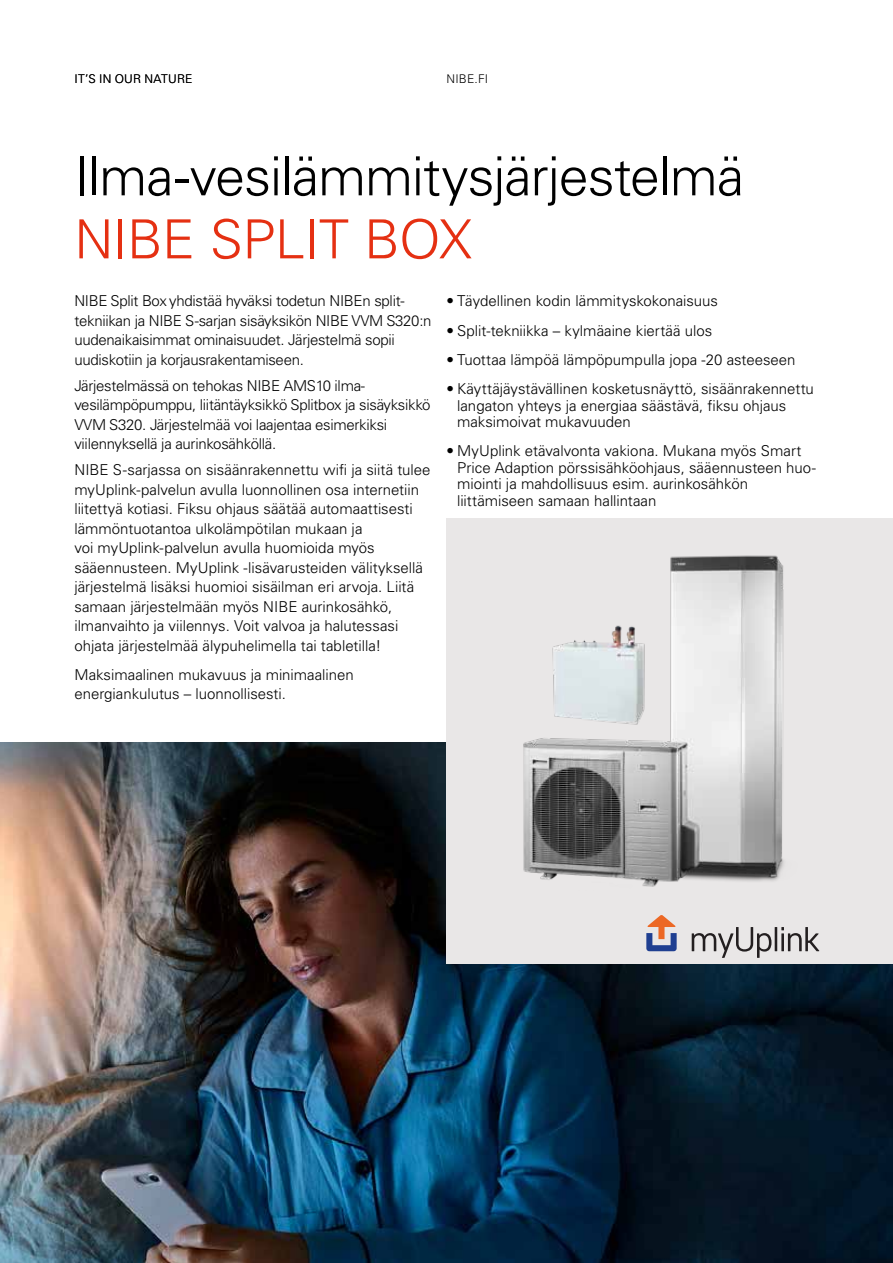
<style>
.page{position:relative;width:893px;height:1263px;background:#fff}
.page>*{position:absolute;margin:0;border:0;box-sizing:border-box;transform-origin:0 0}
.t1{font:300 54px "Univers LT Pro 45";letter-spacing:-.02em;color:#000}
.t2{font:300 54px "Univers LT Pro 45";letter-spacing:-.01em;color:#e53012}
.t3{font:300 15px/19.5px "Univers LT Pro 45";letter-spacing:-.005em;color:#000}
.t4{font:300 12px "Univers LT Pro 45";letter-spacing:.015em;color:#000}
</style>
<div class="page">
<img style="left:0;top:742px;width:893px;height:521px">
<div style="left:447px;top:519px;width:446px;height:445px;background:#e9e7e7"></div>
<img style="left:523px;top:555px;width:261px;height:332px">
<svg style="left:692px;top:927px;width:79px;height:31px"></svg>
<hr style="left:775px;top:927px;width:2px;height:24px;background:#231f20">
<svg style="left:781px;top:927px;width:38px;height:24px"></svg>
<svg style="left:646px;top:915px;width:31px;height:36px"></svg>
<p class="t4" style="left:74px;top:72px;width:120px">IT’S IN OUR NATURE</p>
<p class="t4" style="left:446px;top:72px;width:43px">NIBE.FI</p>
<h1 class="t1" style="left:74px;top:143px;width:671px">Ilma-vesilämmitysjärjestelmä</h1>
<h1 class="t2" style="left:74px;top:206px;width:399px">NIBE SPLIT BOX</h1>
<p class="t3" style="left:74px;top:291px;width:359px">NIBE Split Box yhdistää hyväksi todetun NIBEn split&shy;tekniikan ja NIBE S -sarjan sisäyksikön NIBE VVM S320:n uudenaikaisimmat ominaisuudet. Järjestelmä sopii uudiskotiin ja korjausrakentamiseen.</p>
<p class="t3" style="left:74px;top:376px;width:358px">Järjestelmässä on tehokas NIBE AMS10 ilma&shy;vesilämpöpumppu, liitäntäyksikkö Splitbox ja sisäyksikkö VVM S320. Järjestelmää voi laajentaa esimerkiksi viilennyksellä ja aurinkosähköllä.</p>
<p class="t3" style="left:74px;top:460px;width:358px">NIBE S-sarjassa on sisäänrakennettu wifi ja siitä tulee myUplink-palvelun avulla luonnollinen osa internetiin liitettyä kotiasi. Fiksu ohjaus säätää automaattisesti lämmöntuotantoa ulkolämpötilan mukaan ja<br>voi myUplink-palvelun avulla huomioida myös sääennusteen. MyUplink -lisävarusteiden välityksellä järjestelmä lisäksi huomioi sisäilman eri arvoja. Liitä samaan järjestelmään myös NIBE aurinkosähkö, ilmanvaihto ja viilennys. Voit valvoa ja halutessasi ohjata järjestelmää älypuhelimella tai tabletilla!</p>
<p class="t3" style="left:74px;top:665px;width:281px">Maksimaalinen mukavuus ja minimaalinen energiankulutus – luonnollisesti.</p>
<p class="t3" style="left:446px;top:291px;width:273px">• Täydellinen kodin lämmityskokonaisuus</p>
<p class="t3" style="left:446px;top:321px;width:267px">• Split-tekniikka – kylmäaine kiertää ulos</p>
<p class="t3" style="left:446px;top:350px;width:351px">• Tuottaa lämpöä lämpöpumpulla jopa -20 asteeseen</p>
<p class="t3" style="left:457px;top:381px;width:358px;line-height:16.5px;text-indent:-11px">• Käyttäjäystävällinen kosketusnäyttö, sisäänrakennettu langaton yhteys ja energiaa säästävä, fiksu ohjaus maksimoivat mukavuuden</p>
<p class="t3" style="left:457px;top:443px;width:360px;line-height:16.5px;text-indent:-11px">• MyUplink etävalvonta vakiona. Mukana myös Smart Price Adaption pörssisähköohjaus, sääennusteen huo&shy;miointi ja mahdollisuus esim. aurinkosähkön liittämiseen samaan hallintaan</p>
</div>
